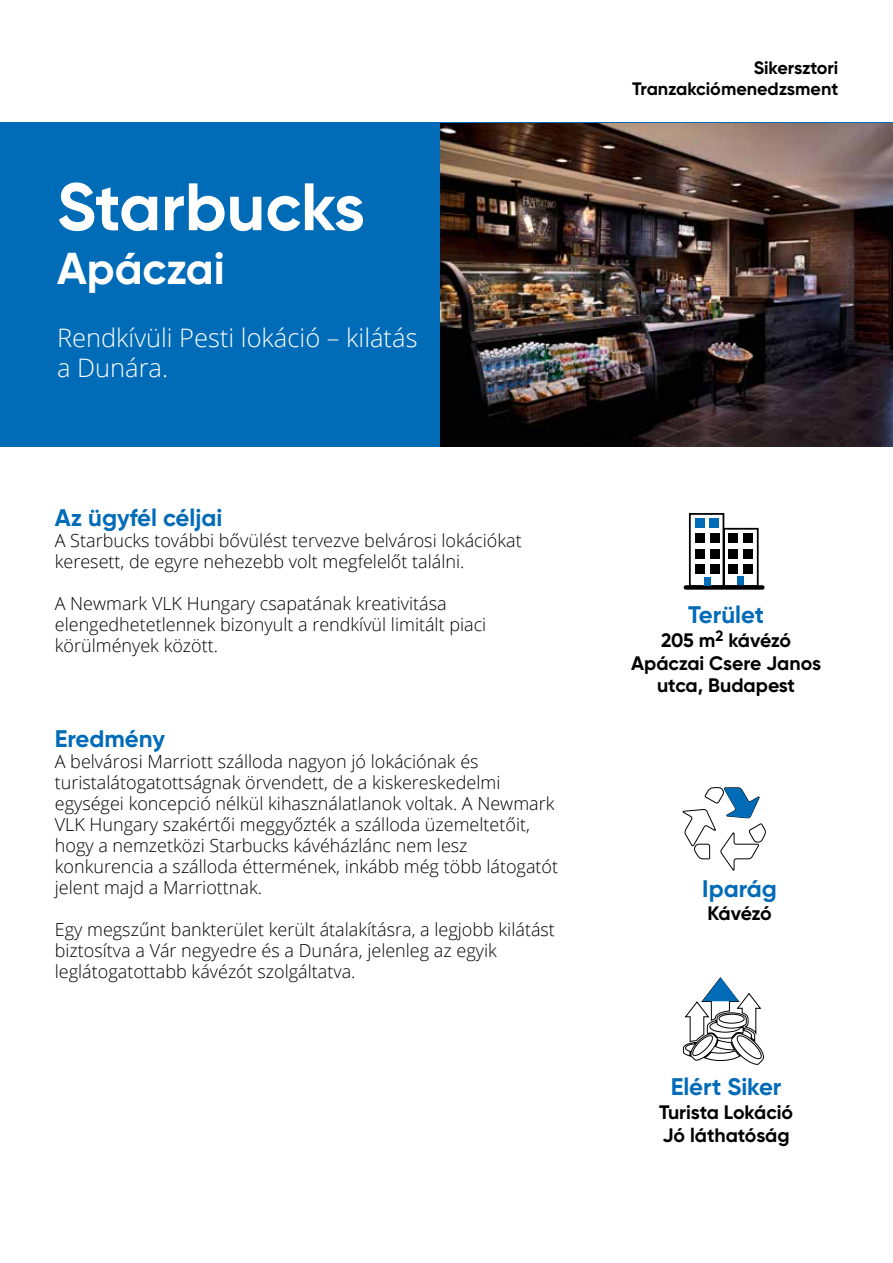
<style>
.page{position:relative;width:893px;height:1263px;background:#fff}
.page>*{position:absolute;margin:0;border:0;box-sizing:border-box;transform-origin:0 0}
.t1{font:700 66.9px "Gilroy";color:#fff}
.t2{font:700 44.55px "Gilroy";color:#fff}
.t3{font:300 25.5px/30.3px "Open Sans";color:#fff}
.t4{font:700 24px "Gilroy";color:#006bb7}
.t5{font:700 19.5px/22.5px "Gilroy";letter-spacing:-.005em;color:#000;text-align:center}
.t6{font:300 18px/21px "Open Sans";color:#000}
.t7{font:700 18px/21.6px "Gilroy";color:#000;text-align:right}
</style>
<div class="page">
<div style="left:0;top:123px;width:893px;height:324px;background:#006bb7"></div>
<img style="left:441px;top:123px;width:452px;height:323px">
<svg style="left:683px;top:977px;width:81px;height:88px"></svg>
<svg style="left:682px;top:787px;width:84px;height:84px"></svg>
<div style="left:689px;top:513px;width:35px;height:74px;border:2px solid #000"></div>
<div style="left:723px;top:528px;width:36px;height:59px;border:2px solid #000"></div>
<div style="left:695px;top:518px;width:10px;height:10px;background:#006bb7"></div>
<div style="left:710px;top:518px;width:9px;height:10px;background:#006bb7"></div>
<div style="left:695px;top:534px;width:10px;height:9px;background:#000"></div>
<div style="left:710px;top:534px;width:9px;height:9px;background:#000"></div>
<div style="left:728px;top:534px;width:10px;height:9px;background:#000"></div>
<div style="left:743px;top:534px;width:9px;height:9px;background:#000"></div>
<div style="left:728px;top:549px;width:10px;height:9px;background:#000"></div>
<div style="left:743px;top:549px;width:9px;height:9px;background:#000"></div>
<div style="left:728px;top:564px;width:10px;height:10px;background:#000"></div>
<div style="left:743px;top:564px;width:9px;height:10px;background:#000"></div>
<div style="left:695px;top:549px;width:10px;height:9px;background:#000"></div>
<div style="left:710px;top:549px;width:9px;height:9px;background:#000"></div>
<div style="left:695px;top:564px;width:10px;height:10px;background:#000"></div>
<div style="left:710px;top:564px;width:9px;height:10px;background:#000"></div>
<div style="left:736px;top:577px;width:7px;height:9px;background:#006bb7"></div>
<div style="left:684px;top:585px;width:81px;height:5px;border:2px solid #000"></div>
<div style="left:709px;top:519px;width:10px;height:9px;background:#006bb7"></div>
<div style="left:703px;top:577px;width:7px;height:8px;background:#006bb7"></div>
<h1 class="t1" style="left:57px;top:165px;width:309px">Starbucks</h1>
<h2 class="t2" style="left:57px;top:241px;width:169px">Apáczai</h2>
<h3 class="t3" style="left:57px;top:322px;width:362px">Rendkívüli Pesti lokáció – kilátás a Dunára.</h3>
<h3 class="t4" style="left:55px;top:503px;width:169px">Az ügyfél céljai</h3>
<p class="t6" style="left:55px;top:529px;width:468px">A Starbucks további bővülést tervezve belvárosi lokációkat keresett, de egyre nehezebb volt megfelelőt találni.</p>
<p class="t6" style="left:55px;top:592px;width:433px">A Newmark VLK Hungary csapatának kreativitása elengedhetetlennek bizonyult a rendkívül limitált piaci körülmények között.</p>
<h3 class="t4" style="left:55px;top:723px;width:112px">Eredmény</h3>
<p class="t6" style="left:55px;top:750px;width:505px">A belvárosi Marriott szálloda nagyon jó lokációnak és turistalátogatottságnak örvendett, de a kiskereskedelmi egységei koncepció nélkül kihasználatlanok voltak. A Newmark VLK Hungary szakértői meggyőzték a szálloda üzemeltetőit, hogy a nemzetközi Starbucks kávéházlánc nem lesz konkurencia a szálloda éttermének, inkább még több látogatót jelent majd a Marriottnak.</p>
<p class="t6" style="left:55px;top:918px;width:502px">Egy megszűnt bankterület került átalakításra, a legjobb kilátást biztosítva a Vár negyedre és a Dunára, jelenleg az egyik leglátogatottabb kávézót szolgáltatva.</p>
<p class="t7" style="left:632px;top:56px;width:208px">Sikersztori<br>Tranzakciómenedzsment</p>
<h3 class="t4" style="left:688px;top:599px;width:77px">Terület</h3>
<p class="t5" style="left:631px;top:629px;width:191px">205 m<sup>2</sup> kávézó<br>Apáczai Csere Janos utca, Budapest</p>
<h3 class="t4" style="left:702px;top:873px;width:76px">Iparág</h3>
<p class="t5" style="left:707px;top:902px;width:66px">Kávézó</p>
<h3 class="t4" style="left:671px;top:1071px;width:112px">Elért Siker</h3>
<p class="t5" style="left:659px;top:1101px;width:136px;text-align:left">Turista Lokáció<br>Jó láthatóság</p>
</div>
